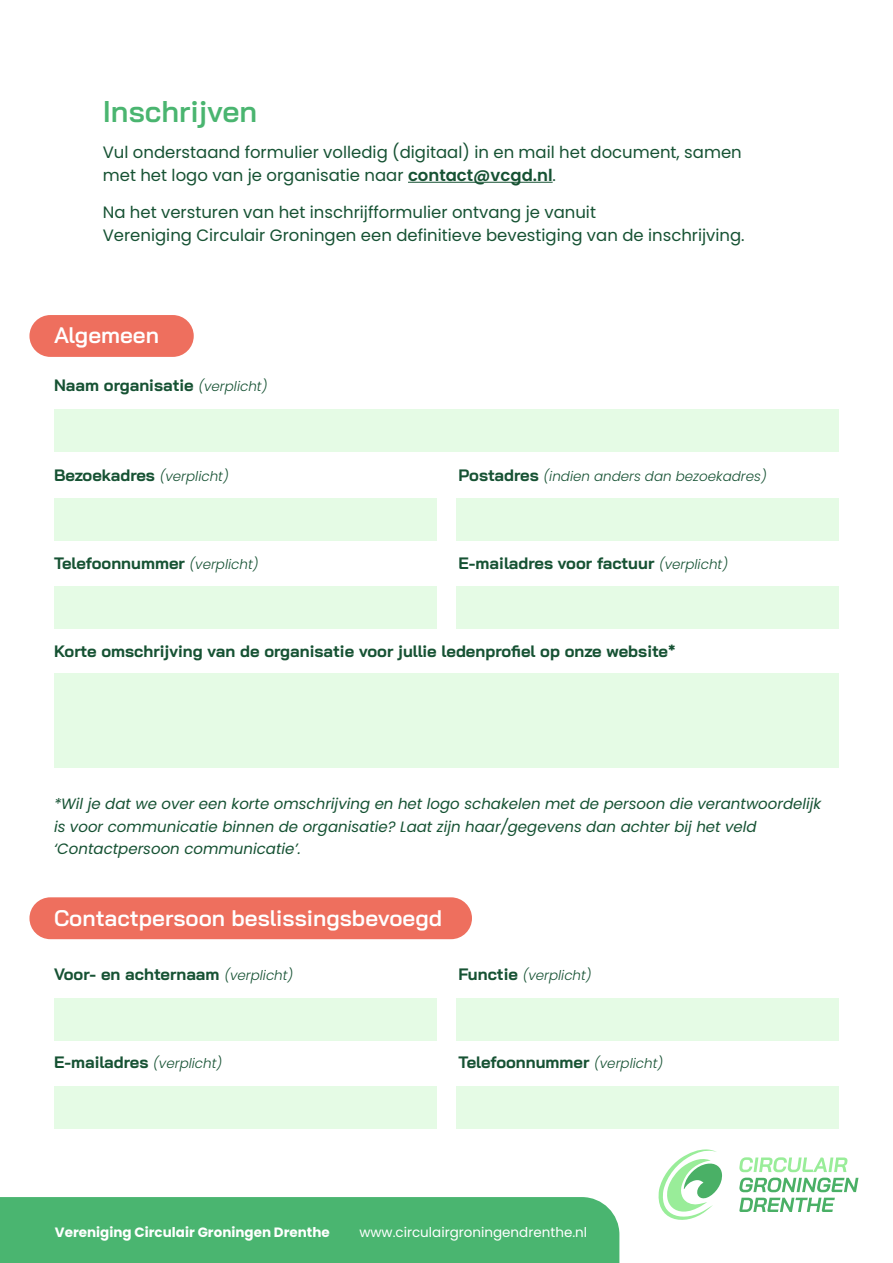
<style>
.page{position:relative;width:893px;height:1263px;background:#fff}
.page>*{position:absolute;margin:0;border:0;box-sizing:border-box;transform-origin:0 0}
.t1{font:600 30px "Bai Jamjuree";color:#4ab570}
.t2{font:600 22.5px "Bai Jamjuree";color:#fff}
.t3{font:700 16.5px "Bai Jamjuree";color:#165233}
.t4{font:16.5px/22.5px "Poppins";color:#165233}
.t5{font:italic 15px/22.5px "Poppins";color:#165233}
.t6{font:italic 300 13.5px "Poppins";color:#165233}
.t7{font:700 13.5px "Poppins";color:#fff}
.t8{font:13.5px "Poppins";color:#fff}
.s1{font-weight:600}
.s2{font-family:"Poppins";font-weight:300;font-style:italic;font-size:13.5px}
.s3{font-family:"Bai Jamjuree";font-weight:700;font-style:normal;font-size:16.5px}
</style>
<div class="page">
<div style="left:0;top:1197px;width:619px;height:66px;background:#4ab570"></div>
<hr style="left:408px;top:182px;width:145px;height:1px;background:#165233">
<div style="left:29px;top:315px;width:165px;height:42px;background:#ee6f5e;border-radius:21px"></div>
<div style="left:29px;top:897px;width:443px;height:42px;background:#ee6f5e;border-radius:21px"></div>
<svg style="left:739px;top:1157px;width:119px;height:35px"></svg>
<svg style="left:739px;top:1198px;width:96px;height:14px"></svg>
<svg style="left:658px;top:1149px;width:64px;height:71px"></svg>
<div style="left:54px;top:409px;width:785px;height:43px;background:#e5fbe5"></div>
<div style="left:54px;top:498px;width:382px;height:43px;background:#e5fbe5"></div>
<div style="left:457px;top:498px;width:382px;height:43px;background:#e5fbe5"></div>
<div style="left:54px;top:673px;width:785px;height:95px;background:#e5fbe5"></div>
<div style="left:54px;top:586px;width:382px;height:43px;background:#e5fbe5"></div>
<div style="left:457px;top:586px;width:382px;height:43px;background:#e5fbe5"></div>
<div style="left:54px;top:998px;width:382px;height:43px;background:#e5fbe5"></div>
<div style="left:457px;top:998px;width:382px;height:43px;background:#e5fbe5"></div>
<div style="left:54px;top:1086px;width:382px;height:43px;background:#e5fbe5"></div>
<div style="left:457px;top:1086px;width:382px;height:43px;background:#e5fbe5"></div>
<h1 class="t1" style="left:103px;top:100px;width:156px">Inschrijven</h1>
<p class="t4" style="left:103px;top:141px;width:641px">Vul onderstaand formulier volledig (digitaal) in en mail het document, samen met het logo van je organisatie naar <span class="s1">contact@vcgd.nl</span>.</p>
<p class="t4" style="left:103px;top:201px;width:643px">Na het versturen van het inschrijfformulier ontvang je vanuit<br>Vereniging Circulair Groningen een definitieve bevestiging van de inschrijving.</p>
<h2 class="t2" style="left:54px;top:327px;width:107px">Algemeen</h2>
<p class="t3" style="left:54px;top:379px;width:215px">Naam organisatie <span class="s2">(verplicht)</span></p>
<p class="t3" style="left:54px;top:469px;width:176px">Bezoekadres <span class="s2">(verplicht)</span></p>
<p class="t3" style="left:54px;top:557px;width:206px">Telefoonnummer <span class="s2">(verplicht)</span></p>
<p class="t6" style="left:459px;top:468px;width:310px"><span class="s3">Postadres</span> (indien anders dan bezoekadres)</p>
<p class="t3" style="left:459px;top:557px;width:271px">E-mailadres voor factuur <span class="s2">(verplicht)</span></p>
<p class="t3" style="left:54px;top:641px;width:623px">Korte omschrijving van de organisatie voor jullie ledenprofiel op onze website*</p>
<p class="t5" style="left:54px;top:793px;width:769px">*Wil je dat we over een korte omschrijving en het logo schakelen met de persoon die verantwoordelijk is voor communicatie binnen de organisatie? Laat zijn haar/gegevens dan achter bij het veld ‘Contactpersoon communicatie’.</p>
<h2 class="t2" style="left:54px;top:909px;width:390px">Contactpersoon beslissingsbevoegd</h2>
<p class="t3" style="left:54px;top:968px;width:241px">Voor- en achternaam <span class="s2">(verplicht)</span></p>
<p class="t6" style="left:459px;top:967px;width:135px"><span class="s3">Functie</span> (verplicht)</p>
<p class="t3" style="left:54px;top:1056px;width:170px">E-mailadres <span class="s2">(verplicht)</span></p>
<p class="t3" style="left:459px;top:1056px;width:206px">Telefoonnummer <span class="s2">(verplicht)</span></p>
<p class="t7" style="left:55px;top:1226px;width:276px">Vereniging Circulair Groningen Drenthe</p>
<p class="t8" style="left:359px;top:1224px;width:229px">www.circulairgroningendrenthe.nl</p>
</div>
